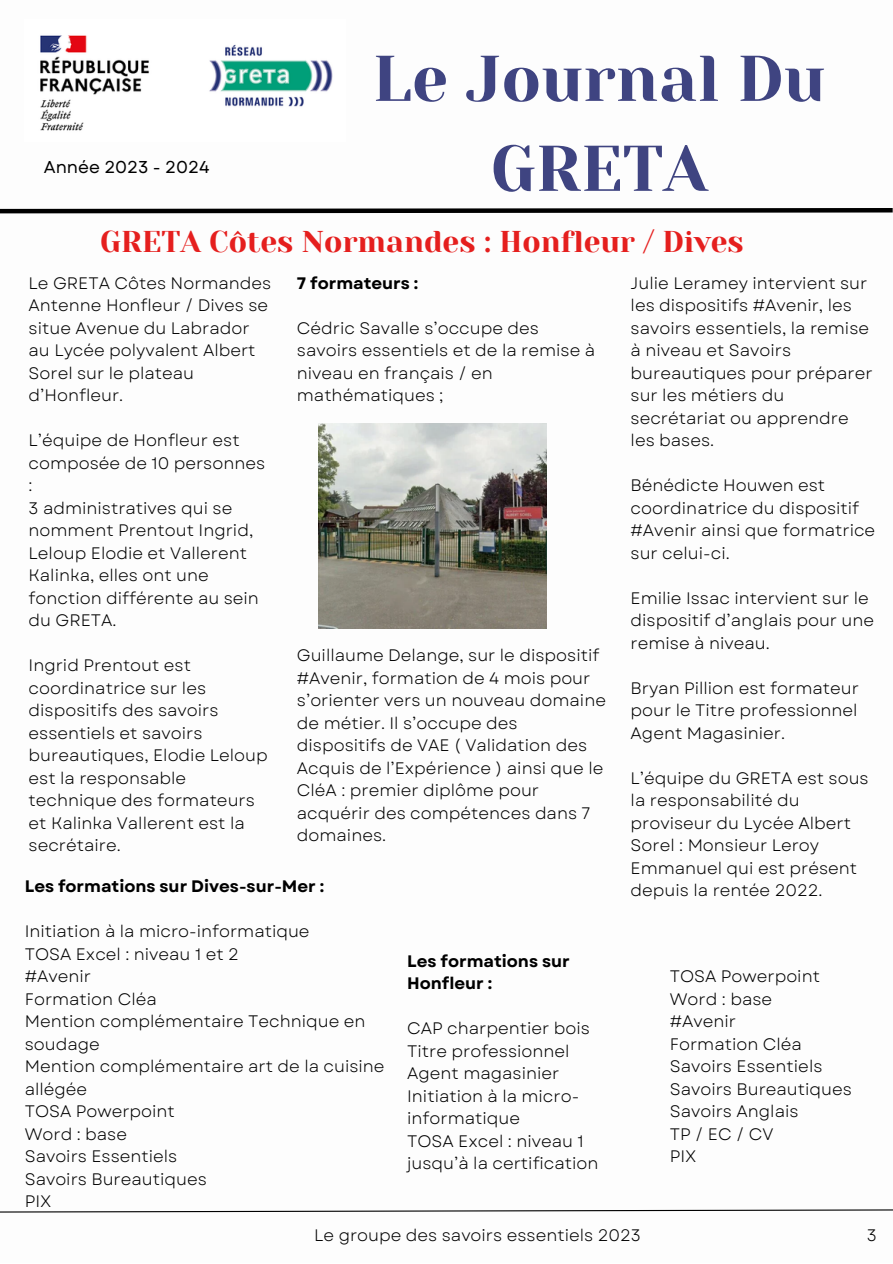
<style>
.page{position:relative;width:893px;height:1264px;background:#fff}
.page>*{position:absolute;margin:0;border:0;box-sizing:border-box;transform-origin:0 0}
.t1{font:64.5px/89.8px "Yeseva One";color:#3f4481;text-align:center}
.t2{font:30px "Yeseva One";color:#e51f1e}
.t3{font:17.1px "Garet";color:#000}
.t4{font:16.65px/22.5px "Garet";color:#000}
.t5{font:700 16.65px/22.5px "Garet";color:#000}
</style>
<div class="page">
<svg style="left:0;top:1209px;width:892px;height:4px"></svg>
<img style="left:40px;top:35px;width:293px;height:96px">
<svg style="left:0;top:208px;width:892px;height:6px;background:#3e3e3e"></svg>
<img style="left:319px;top:423px;width:227px;height:205px">
<p class="t1" style="left:372px;top:34px;width:454px">Le Journal Du<br>GRETA</p>
<p class="t2" style="left:100px;top:224px;width:645px">GRETA Côtes Normandes : Honfleur / Dives</p>
<p class="t4" style="left:29px;top:272px;width:244px">Le GRETA Côtes Normandes<br>Antenne Honfleur / Dives se situe Avenue du Labrador au Lycée polyvalent Albert<br>Sorel sur le plateau d’Honfleur.</p>
<p class="t4" style="left:29px;top:429px;width:238px">L’équipe de Honfleur est composée de 10 personnes :</p>
<p class="t4" style="left:29px;top:497px;width:232px">3 administratives qui se nomment Prentout Ingrid,<br>Leloup Elodie et Vallerent<br>Kalinka, elles ont une fonction différente au sein du GRETA.</p>
<p class="t4" style="left:29px;top:654px;width:240px">Ingrid Prentout est coordinatrice sur les dispositifs des savoirs essentiels et savoirs bureautiques, Elodie Leloup est la responsable technique des formateurs et Kalinka Vallerent est la secrétaire.</p>
<p class="t3" style="left:44px;top:155px;width:167px">Année 2023 - 2024</p>
<p class="t5" style="left:297px;top:272px;width:123px">7 formateurs :</p>
<p class="t4" style="left:297px;top:317px;width:300px">Cédric Savalle s’occupe des savoirs essentiels et de la remise à niveau en français / en mathématiques ;</p>
<p class="t4" style="left:630px;top:272px;width:243px">Julie Leramey intervient sur les dispositifs #Avenir, les savoirs essentiels, la remise à niveau et Savoirs bureautiques pour préparer sur les métiers du secrétariat ou apprendre les bases.</p>
<p class="t4" style="left:630px;top:474px;width:246px">Bénédicte Houwen est coordinatrice du dispositif #Avenir ainsi que formatrice sur celui-ci.</p>
<p class="t4" style="left:630px;top:587px;width:245px">Emilie Issac intervient sur le dispositif d’anglais pour une remise à niveau.</p>
<p class="t4" style="left:630px;top:676px;width:230px;text-align:justify">Bryan Pillion est formateur pour le Titre professionnel Agent Magasinier.</p>
<p class="t4" style="left:630px;top:766px;width:239px">L’équipe du GRETA est sous la responsabilité du proviseur du Lycée Albert<br>Sorel : Monsieur Leroy<br>Emmanuel qui est présent depuis la rentée 2022.</p>
<p class="t4" style="left:297px;top:644px;width:310px">Guillaume Delange, sur le dispositif #Avenir, formation de 4 mois pour s’orienter vers un nouveau domaine de métier. Il s’occupe des dispositifs de VAE ( Validation des<br>Acquis de l’Expérience ) ainsi que le<br>CléA : premier diplôme pour acquérir des compétences dans 7 domaines.</p>
<p class="t5" style="left:25px;top:875px;width:301px">Les formations sur Dives-sur-Mer :</p>
<p class="t4" style="left:25px;top:920px;width:286px">Initiation à la micro-informatique</p>
<p class="t4" style="left:25px;top:942px;width:215px">TOSA Excel : niveau 1 et 2</p>
<p class="t4" style="left:25px;top:965px;width:68px">#Avenir</p>
<p class="t4" style="left:25px;top:987px;width:133px">Formation Cléa</p>
<p class="t4" style="left:25px;top:1010px;width:342px">Mention complémentaire Technique en soudage</p>
<p class="t4" style="left:25px;top:1055px;width:361px">Mention complémentaire art de la cuisine allégée</p>
<p class="t4" style="left:25px;top:1100px;width:152px">TOSA Powerpoint</p>
<p class="t4" style="left:25px;top:1122px;width:104px">Word : base</p>
<p class="t4" style="left:25px;top:1144px;width:154px">Savoirs Essentiels</p>
<p class="t4" style="left:25px;top:1167px;width:183px">Savoirs Bureautiques</p>
<p class="t4" style="left:25px;top:1189px;width:28px">PIX</p>
<p class="t5" style="left:407px;top:949px;width:164px">Les formations sur<br>Honfleur :</p>
<p class="t4" style="left:407px;top:1017px;width:184px">CAP charpentier bois</p>
<p class="t4" style="left:407px;top:1039px;width:164px">Titre professionnel<br>Agent magasinier</p>
<p class="t4" style="left:407px;top:1084px;width:173px">Initiation à la micro&shy;informatique</p>
<p class="t4" style="left:407px;top:1129px;width:193px">TOSA Excel : niveau 1 jusqu’à la certification</p>
<p class="t4" style="left:669px;top:965px;width:152px">TOSA Powerpoint</p>
<p class="t4" style="left:669px;top:987px;width:104px">Word : base</p>
<p class="t4" style="left:669px;top:1010px;width:68px">#Avenir</p>
<p class="t4" style="left:669px;top:1032px;width:133px">Formation Cléa</p>
<p class="t4" style="left:669px;top:1055px;width:154px">Savoirs Essentiels</p>
<p class="t4" style="left:669px;top:1077px;width:183px">Savoirs Bureautiques</p>
<p class="t4" style="left:669px;top:1100px;width:130px">Savoirs Anglais</p>
<p class="t4" style="left:669px;top:1122px;width:105px">TP/EC/CV</p>
<p class="t4" style="left:669px;top:1145px;width:28px">PIX</p>
<p class="t4" style="left:314px;top:1223px;width:328px">Le groupe des savoirs essentiels 2023</p>
<p class="t4" style="left:866px;top:1223px;width:12px">3</p>
</div>
